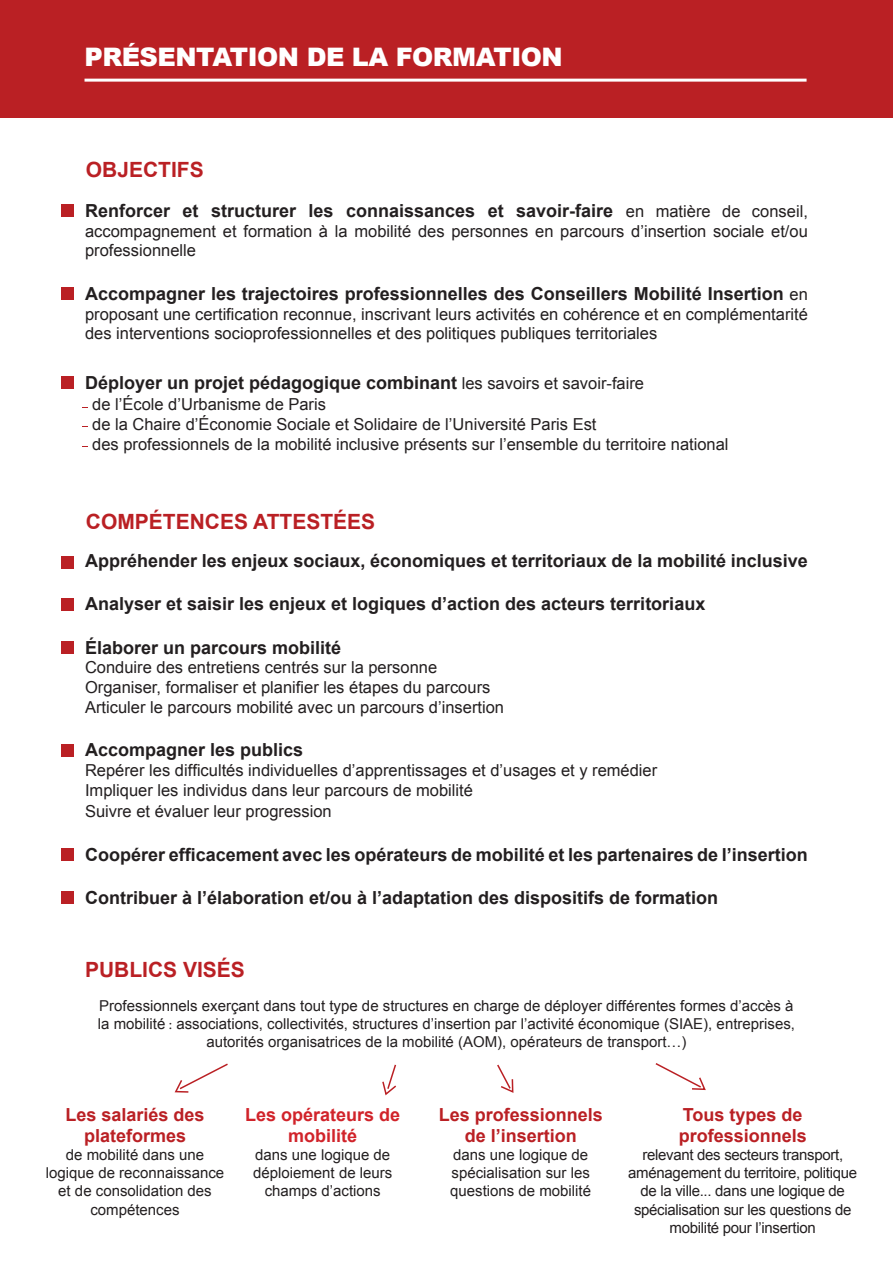
<style>
.page{position:relative;width:893px;height:1263px;background:#fff}
.page>*{position:absolute;margin:0;border:0;box-sizing:border-box;transform-origin:0 0}
.t1{font:900 25.5px "Arial";letter-spacing:-.02em;color:#fff}
.t2{font:700 21px "Arial";color:#ba2024}
.t3{font:700 18px "Arial";color:#231f20}
.t4{font:700 18px/21.6px "Arial";color:#ba2024;text-align:center}
.t5{font:700 18px/21.6px "Arial";color:#d1232a;text-align:center}
.t6{font:16.5px/19.8px "Arial";color:#231f20}
.t7{font:15px/18px "Arial";color:#231f20;text-align:center}
.t8{font:15px/18px "Arial";letter-spacing:-.02em;color:#231f20;text-align:center}
.s1{font-weight:400;font-size:16.5px}
.s2{font-family:"Minion Pro"}
</style>
<div class="page">
<div style="left:61px;top:204px;width:13px;height:13px;background:#ba2024"></div>
<div style="left:61px;top:287px;width:13px;height:13px;background:#ba2024"></div>
<div style="left:61px;top:376px;width:13px;height:13px;background:#ba2024"></div>
<div style="left:61px;top:556px;width:13px;height:12px;background:#ba2024"></div>
<div style="left:61px;top:598px;width:13px;height:12px;background:#ba2024"></div>
<div style="left:61px;top:642px;width:13px;height:12px;background:#ba2024"></div>
<div style="left:61px;top:744px;width:13px;height:13px;background:#ba2024"></div>
<div style="left:61px;top:848px;width:13px;height:12px;background:#ba2024"></div>
<div style="left:61px;top:891px;width:13px;height:12px;background:#ba2024"></div>
<svg style="left:174px;top:1063px;width:54px;height:30px"></svg>
<svg style="left:382px;top:1064px;width:15px;height:32px"></svg>
<svg style="left:497px;top:1064px;width:17px;height:29px"></svg>
<svg style="left:655px;top:1063px;width:51px;height:28px"></svg>
<div style="left:0;top:0;width:893px;height:118px;background:#ba2024"></div>
<hr style="left:85px;top:79px;width:721px;height:3px;background:#fff">
<h1 class="t1" style="left:85px;top:39px;width:480px">PRÉSENTATION DE LA FORMATION</h1>
<p class="t2" style="left:86px;top:155px;width:119px">OBJECTIFS</p>
<p class="t3" style="left:85px;top:198px;width:724px">Renforcer et structurer les connaissances et savoir-faire <span class="s1">en matière de conseil,</span></p>
<p class="t6" style="left:85px;top:221px;width:724px">accompagnement et formation à la mobilité des personnes en parcours d’insertion sociale et/ou professionnelle</p>
<p class="t3" style="left:85px;top:281px;width:724px">Accompagner les trajectoires professionnelles des Conseillers Mobilité Insertion <span class="s1">en</span></p>
<p class="t6" style="left:85px;top:304px;width:724px">proposant une certification reconnue, inscrivant leurs activités en cohérence et en complémentarité des interventions socioprofessionnelles et des politiques publiques territoriales</p>
<p class="t3" style="left:85px;top:370px;width:561px">Déployer un projet pédagogique combinant <span class="s1">les savoirs et savoir-faire</span></p>
<p class="t6" style="left:92px;top:395px;width:638px">de l’École d’Urbanisme de Paris<br>de la Chaire d’Économie Sociale et Solidaire de l’Université Paris Est<br>des professionnels de la mobilité inclusive présents sur l’ensemble du territoire national</p>
<p class="t2" style="left:86px;top:507px;width:291px">COMPÉTENCES ATTESTÉES</p>
<p class="t3" style="left:85px;top:549px;width:724px">Appréhender les enjeux sociaux, économiques et territoriaux de la mobilité inclusive</p>
<p class="t3" style="left:85px;top:592px;width:622px">Analyser et saisir les enjeux et logiques d’action des acteurs territoriaux</p>
<p class="t3" style="left:85px;top:635px;width:258px">Élaborer un parcours mobilité</p>
<p class="t6" style="left:85px;top:658px;width:421px">Conduire des entretiens centrés sur la personne<br>Organiser, formaliser et planifier les étapes du parcours<br>Articuler le parcours mobilité avec un parcours d’insertion</p>
<p class="t3" style="left:85px;top:738px;width:220px">Accompagner les publics</p>
<p class="t6" style="left:85px;top:760px;width:574px">Repérer les difficultés individuelles d’apprentissages et d’usages et y remédier<br>Impliquer les individus dans leur parcours de mobilité</p>
<p class="t6" style="left:85px;top:802px;width:248px">Suivre et évaluer leur progression</p>
<p class="t3" style="left:85px;top:842px;width:724px">Coopérer efficacement avec les opérateurs de mobilité et les partenaires de l’insertion</p>
<p class="t3" style="left:85px;top:885px;width:635px">Contribuer à l’élaboration et/ou à l’adaptation des dispositifs de formation</p>
<p class="t2" style="left:85px;top:956px;width:161px">PUBLICS VISÉS</p>
<p class="t7" style="left:98px;top:997px;width:699px">Professionnels exerçant dans tout type de structures en charge de déployer différentes formes d’accès à la mobilité <span class="s2">:</span> associations, collectivités, structures d’insertion par l’activité économique (SIAE), entreprises, autorités organisatrices de la mobilité (AOM), opérateurs de transport…)</p>
<p class="t4" style="left:65px;top:1104px;width:141px">Les salariés des plateformes</p>
<p class="t7" style="left:46px;top:1146px;width:180px">de mobilité dans une logique de reconnaissance et de consolidation des compétences</p>
<p class="t5" style="left:245px;top:1104px;width:157px">Les opérateurs de mobilité</p>
<p class="t7" style="left:253px;top:1146px;width:141px">dans une logique de déploiement de leurs champs d’actions</p>
<p class="t4" style="left:439px;top:1104px;width:166px">Les professionnels de l’insertion</p>
<p class="t7" style="left:450px;top:1146px;width:142px;text-align:left">dans une logique de spécialisation sur les questions de mobilité</p>
<p class="t4" style="left:679px;top:1104px;width:130px;text-align:left">Tous types de professionnels</p>
<p class="t8" style="left:628px;top:1146px;width:230px">relevant des secteurs transport, aménagement du territoire, politique de la ville... dans une logique de spécialisation sur les questions de mobilité pour l’insertion</p>
</div>
